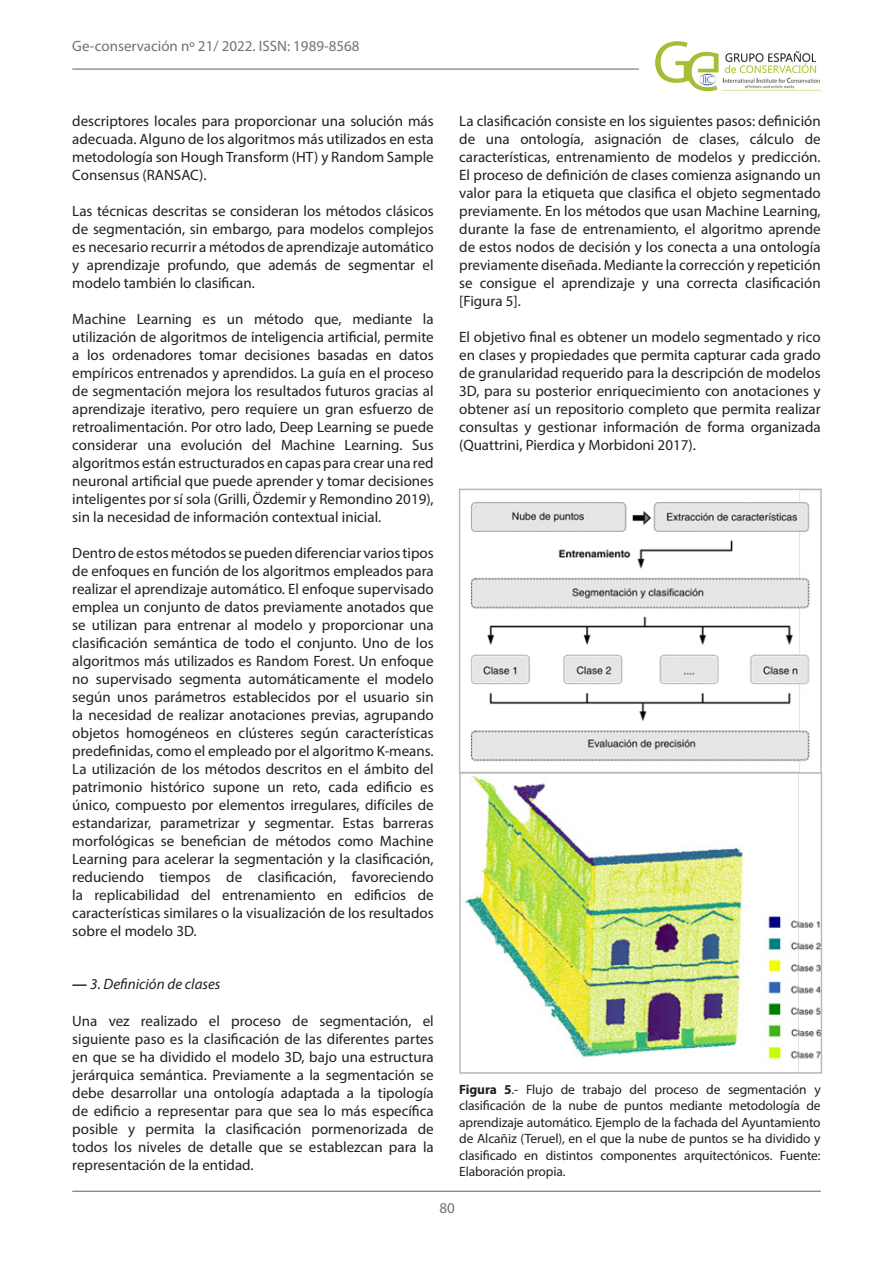
<style>
.page{position:relative;width:893px;height:1263px;background:#fff}
.page>*{position:absolute;margin:0;border:0;box-sizing:border-box;transform-origin:0 0}
.Tipo_de_texto{font:15px/18px "Myriad Pro";color:#231f20;text-align:justify}
.t1{font:15px "Myriad Pro";color:#717275}
.negrita_titulito{font:italic 15px "Myriad Pro";color:#231f20}
.Pies_de_foto{font:13.5px/16.5px "Myriad Pro";letter-spacing:-.01em;color:#231f20;text-align:justify}
.s1{font-weight:700;font-style:normal}
.s2{font-weight:700}
</style>
<div class="page">
<hr style="left:72px;top:68px;width:567px;height:2px;background:#717275">
<hr style="left:72px;top:1191px;width:749px;height:1px;background:#717275">
<img style="left:654px;top:41px;width:167px;height:51px">
<img style="left:465px;top:775px;width:354px;height:296px">
<div style="left:459px;top:772px;width:363px;height:302px;border:2px solid #b8b9bc"></div>
<img style="left:471px;top:492px;width:339px;height:279px">
<div style="left:459px;top:489px;width:363px;height:285px;border:2px solid #b8b9bc"></div>
<p class="t1" style="left:72px;top:37px;width:289px">Ge-conservación nº 21/ 2022. ISSN: 1989-8568</p>
<p class="Tipo_de_texto" style="left:72px;top:112px;width:363px">descriptores locales para proporcionar una solución más adecuada. Alguno de los algoritmos más utilizados en esta metodología son Hough Transform (HT) y Random Sample Consensus (RANSAC).</p>
<p class="Tipo_de_texto" style="left:72px;top:202px;width:363px">Las técnicas descritas se consideran los métodos clásicos de segmentación, sin embargo, para modelos complejos es necesario recurrir a métodos de aprendizaje automático y aprendizaje profundo, que además de segmentar el modelo también lo clasifican.</p>
<p class="Tipo_de_texto" style="left:72px;top:310px;width:363px">Machine Learning es un método que, mediante la utilización de algoritmos de inteligencia artificial, permite a los ordenadores tomar decisiones basadas en datos empíricos entrenados y aprendidos. La guía en el proceso de segmentación mejora los resultados futuros gracias al aprendizaje iterativo, pero requiere un gran esfuerzo de retroalimentación. Por otro lado, Deep Learning se puede considerar una evolución del Machine Learning. Sus algoritmos están estructurados en capas para crear una red neuronal artificial que puede aprender y tomar decisiones inteligentes por sí sola (Grilli, Özdemir y Remondino 2019), sin la necesidad de información contextual inicial.</p>
<p class="Tipo_de_texto" style="left:72px;top:544px;width:363px">Dentro de estos métodos se pueden diferenciar varios tipos de enfoques en función de los algoritmos empleados para realizar el aprendizaje automático. El enfoque supervisado emplea un conjunto de datos previamente anotados que se utilizan para entrenar al modelo y proporcionar una clasificación semántica de todo el conjunto. Uno de los algoritmos más utilizados es Random Forest. Un enfoque no supervisado segmenta automáticamente el modelo según unos parámetros establecidos por el usuario sin la necesidad de realizar anotaciones previas, agrupando objetos homogéneos en clústeres según características predefinidas, como el empleado por el algoritmo K-means.</p>
<p class="Tipo_de_texto" style="left:72px;top:760px;width:363px">La utilización de los métodos descritos en el ámbito del patrimonio histórico supone un reto, cada edificio es único, compuesto por elementos irregulares, difíciles de estandarizar, parametrizar y segmentar. Estas barreras morfológicas se benefician de métodos como Machine Learning para acelerar la segmentación y la clasificación, reduciendo tiempos de clasificación, favoreciendo la replicabilidad del entrenamiento en edificios de características similares o la visualización de los resultados sobre el modelo 3D.</p>
<p class="negrita_titulito" style="left:72px;top:975px;width:150px"><span class="s1">—</span> 3. Definición de clases</p>
<p class="Tipo_de_texto" style="left:72px;top:1012px;width:363px">Una vez realizado el proceso de segmentación, el siguiente paso es la clasificación de las diferentes partes en que se ha dividido el modelo 3D, bajo una estructura jerárquica semántica. Previamente a la segmentación se debe desarrollar una ontología adaptada a la tipología de edificio a representar para que sea lo más específica posible y permita la clasificación pormenorizada de todos los niveles de detalle que se establezcan para la representación de la entidad.</p>
<p class="Tipo_de_texto" style="left:459px;top:112px;width:363px">La clasificación consiste en los siguientes pasos: definición de una ontología, asignación de clases, cálculo de características, entrenamiento de modelos y predicción.<br>El proceso de definición de clases comienza asignando un valor para la etiqueta que clasifica el objeto segmentado previamente. En los métodos que usan Machine Learning, durante la fase de entrenamiento, el algoritmo aprende de estos nodos de decisión y los conecta a una ontología previamente diseñada. Mediante la corrección y repetición se consigue el aprendizaje y una correcta clasificación [Figura 5].</p>
<p class="Tipo_de_texto" style="left:459px;top:328px;width:363px">El objetivo final es obtener un modelo segmentado y rico en clases y propiedades que permita capturar cada grado de granularidad requerido para la descripción de modelos 3D, para su posterior enriquecimiento con anotaciones y obtener así un repositorio completo que permita realizar consultas y gestionar información de forma organizada (Quattrini, Pierdica y Morbidoni 2017).</p>
<p class="Pies_de_foto" style="left:459px;top:1081px;width:363px"><span class="s2">Figura 5</span>.- Flujo de trabajo del proceso de segmentación y clasificación de la nube de puntos mediante metodología de aprendizaje automático. Ejemplo de la fachada del Ayuntamiento de Alcañiz (Teruel), en el que la nube de puntos se ha dividido y clasificado en distintos componentes arquitectónicos. Fuente:<br>Elaboración propia.</p>
<p class="t1" style="left:439px;top:1198px;width:17px">80</p>
</div>
